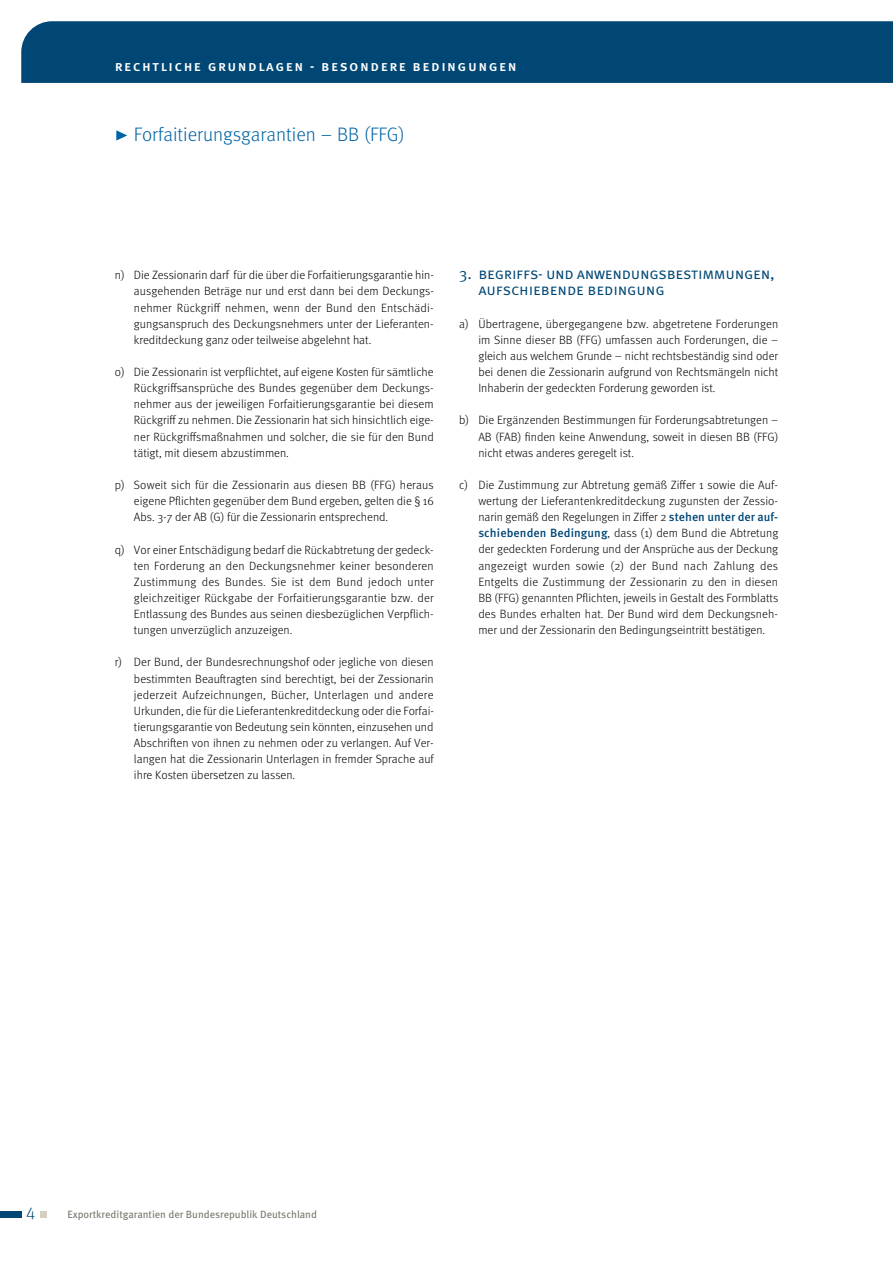
<style>
.page{position:relative;width:893px;height:1263px;background:#fff}
.page>*{position:absolute;margin:0;border:0;box-sizing:border-box;transform-origin:0 0}
.t1{font:300 19.5px "Meta Pro";color:#0063a4}
.t2{font:300 17.25px "Meta Pro";color:#004775}
.t3{font:15.75px/16.2px "Meta Pro Norm";letter-spacing:-.02em;color:#004775}
.t4{font:500 14.7px "Meta Pro";letter-spacing:.1em;color:#fff}
.t5{font:300 12px/16.2px "Meta Pro";color:#000;text-align:justify}
.t6{font:10.5px "Meta Pro";letter-spacing:-.005em;color:#7a766d}
.s1{font-weight:500;color:#004775}
</style>
<div class="page">
<div style="left:0;top:1211px;width:21px;height:7px;background:#004775"></div>
<div style="left:40px;top:1211px;width:7px;height:7px;background:#d5cfc2"></div>
<div style="left:21px;top:21px;width:872px;height:62px;background:#004775"></div>
<svg style="left:116px;top:130px;width:11px;height:11px"></svg>
<p class="t4" style="left:115px;top:54px;width:403px">rechtliche grundlagen - besondere bedingungen</p>
<h1 class="t1" style="left:134px;top:120px;width:272px">Forfaitierungsgarantien – BB (FFG)</h1>
<p class="t5" style="left:134px;top:266px;width:301px;text-indent:-19px">n) Die Zessionarin darf für die über die Forfaitierungsgarantie hin&shy;ausgehenden Beträge nur und erst dann bei dem Deckungs&shy;nehmer Rückgriff nehmen, wenn der Bund den Entschädi&shy;gungsanspruch des Deckungsnehmers unter der Lieferanten&shy;kreditdeckung ganz oder teilweise abgelehnt hat.</p>
<p class="t5" style="left:134px;top:363px;width:301px;text-indent:-19px">o) Die Zessionarin ist verpflichtet, auf eigene Kosten für sämtliche Rückgriffsansprüche des Bundes gegenüber dem Deckungs&shy;nehmer aus der jeweiligen Forfaitierungsgarantie bei diesem Rückgriff zu nehmen. Die Zessionarin hat sich hinsichtlich eige&shy;ner Rückgriffsmaßnahmen und solcher, die sie für den Bund tätigt, mit diesem abzustimmen.</p>
<p class="t5" style="left:134px;top:476px;width:301px;text-indent:-19px">p) Soweit sich für die Zessionarin aus diesen BB (FFG) heraus eigene Pflichten gegenüber dem Bund ergeben, gelten die § 16<br>Abs. 3-7 der AB (G) für die Zessionarin entsprechend.</p>
<p class="t5" style="left:134px;top:541px;width:301px;text-indent:-19px">q) Vor einer Entschädigung bedarf die Rückabtretung der gedeck&shy;ten Forderung an den Deckungsnehmer keiner besonderen Zustimmung des Bundes. Sie ist dem Bund jedoch unter gleichzeitiger Rückgabe der Forfaitierungsgarantie bzw. der Entlassung des Bundes aus seinen diesbezüglichen Verpflich&shy;tungen unverzüglich anzuzeigen.</p>
<p class="t5" style="left:134px;top:653px;width:301px;text-indent:-19px">r) Der Bund, der Bundesrechnungshof oder jegliche von diesen bestimmten Beauftragten sind berechtigt, bei der Zessionarin jederzeit Aufzeichnungen, Bücher, Unterlagen und andere Urkunden, die für die Lieferantenkreditdeckung oder die Forfai&shy;tierungsgarantie von Bedeutung sein könnten, einzusehen und Abschriften von ihnen zu nehmen oder zu verlangen. Auf Ver&shy;langen hat die Zessionarin Unterlagen in fremder Sprache auf ihre Kosten übersetzen zu lassen.</p>
<h3 class="t3" style="left:478px;top:265px;width:298px;text-indent:-19px">3. begriffs- und anwendungsbestimmungen, aufschiebende bedingung</h3>
<p class="t5" style="left:478px;top:315px;width:301px;text-indent:-19px">a) Übertragene, übergegangene bzw. abgetretene Forderungen im Sinne dieser BB (FFG) umfassen auch Forderungen, die – gleich aus welchem Grunde – nicht rechtsbeständig sind oder bei denen die Zessionarin aufgrund von Rechtsmängeln nicht Inhaberin der gedeckten Forderung geworden ist.</p>
<p class="t5" style="left:478px;top:412px;width:301px;text-indent:-19px">b) Die Ergänzenden Bestimmungen für Forderungsabtretungen – AB (FAB) finden keine Anwendung, soweit in diesen BB (FFG) nicht etwas anderes geregelt ist.</p>
<p class="t5" style="left:478px;top:476px;width:301px;text-indent:-19px">c) Die Zustimmung zur Abtretung gemäß Ziffer 1 sowie die Auf&shy;wertung der Lieferantenkreditdeckung zugunsten der Zessio&shy;narin gemäß den Regelungen in Ziffer 2 <span class="s1">stehen unter der auf&shy;schiebenden Bedingung</span>, dass (1) dem Bund die Abtretung der gedeckten Forderung und der Ansprüche aus der Deckung angezeigt wurden sowie (2) der Bund nach Zahlung des Entgelts die Zustimmung der Zessionarin zu den in diesen BB (FFG) genannten Pflichten, jeweils in Gestalt des Formblatts des Bundes erhalten hat. Der Bund wird dem Deckungsneh&shy;mer und der Zessionarin den Bedingungseintritt bestätigen.</p>
<h2 class="t2" style="left:26px;top:1200px;width:11px">4</h2>
<p class="t6" style="left:67px;top:1206px;width:251px">Exportkreditgarantien der Bundesrepublik Deutschland</p>
</div>
